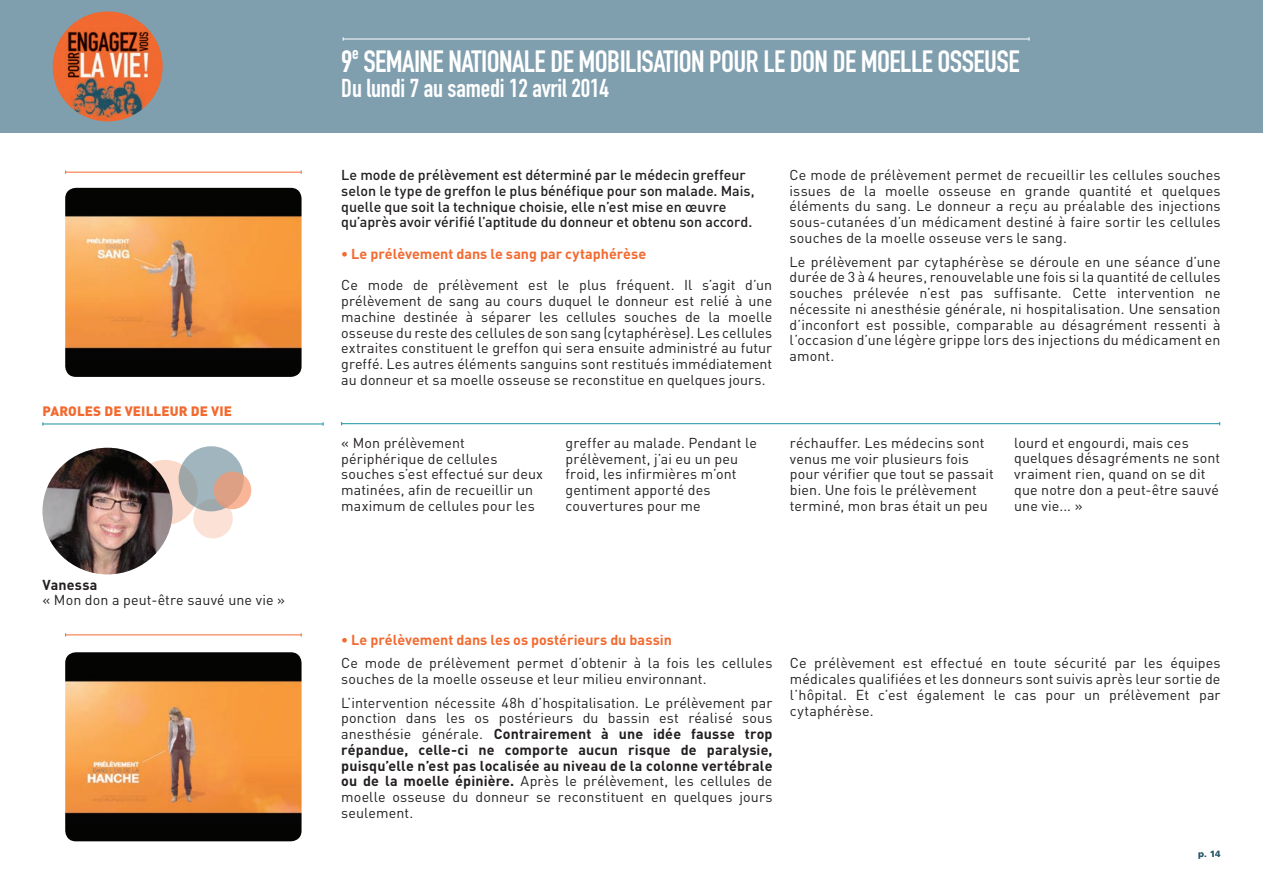
<style>
.page{position:relative;width:1263px;height:893px;background:#fff}
.page>*{position:absolute;margin:0;border:0;box-sizing:border-box;transform-origin:0 0}
.t1{font:30.45px "DIN Engschrift Std";letter-spacing:-.02em;color:#fff}
.t2{font:25.5px "DIN Engschrift Std";letter-spacing:-.005em;color:#fff}
.t3{font:14.25px/15.8px "DINOT";letter-spacing:.01em;color:#231f20}
.t4{font:500 14.25px/15.8px "DINOT";color:#231f20}
.t5{font:700 14.25px "DINOT";color:#f26a30}
.t6{font:700 14.25px "DINOT";color:#231f20}
.t7{font:900 13.5px "DINOT";letter-spacing:.01em;color:#f26a30}
.t8{font:900 9px "Frutiger LT Std";color:#205264}
.s1{font-weight:700}
</style>
<div class="page">
<div style="left:193px;top:499px;width:40px;height:39px;background:#fce1d6;border-radius:50%"></div>
<svg style="left:132px;top:460px;width:66px;height:65px"></svg>
<svg style="left:179px;top:446px;width:65px;height:65px;background:#a0b1b7"></svg>
<svg style="left:214px;top:471px;width:37px;height:38px"></svg>
<hr style="left:43px;top:424px;width:280px;height:1px;background:#1990a6">
<div style="left:0;top:0;width:1263px;height:132px;background:#7f9eae"></div>
<hr style="left:343px;top:39px;width:686px;height:1px;background:#fff">
<img style="left:65px;top:188px;width:237px;height:189px">
<hr style="left:66px;top:172px;width:235px;height:1px;background:#f26a30">
<hr style="left:342px;top:423px;width:878px;height:1px;background:#1990a6">
<img style="left:43px;top:448px;width:130px;height:126px">
<img style="left:65px;top:652px;width:237px;height:189px">
<hr style="left:66px;top:634px;width:235px;height:1px;background:#f26a30">
<img style="left:53px;top:11px;width:110px;height:110px;border-radius:55px">
<p class="t7" style="left:43px;top:402px;width:191px">PAROLES DE VEILLEUR DE VIE</p>
<p class="t6" style="left:43px;top:575px;width:56px">Vanessa</p>
<p class="t3" style="left:43px;top:592px;width:244px">« Mon don a peut-être sauvé une vie »</p>
<h1 class="t1" style="left:341px;top:44px;width:680px">9<sup>E</sup> SEMAINE NATIONALE DE MOBILISATION POUR LE DON DE MOELLE OSSEUSE</h1>
<h2 class="t2" style="left:341px;top:73px;width:269px">DU LUNDI 7 AU SAMEDI 12 AVRIL 2014</h2>
<p class="t4" style="left:341px;top:167px;width:415px">Le mode de prélèvement est déterminé par le médecin greffeur selon le type de greffon le plus bénéfique pour son malade. Mais, quelle que soit la technique choisie, elle n’est mise en œuvre qu’après avoir vérifié l’aptitude du donneur et obtenu son accord.</p>
<p class="t5" style="left:341px;top:244px;width:306px">• Le prélèvement dans le sang par cytaphérèse</p>
<p class="t3" style="left:341px;top:277px;width:433px;text-align:justify">Ce mode de prélèvement est le plus fréquent. Il s’agit d’un prélèvement de sang au cours duquel le donneur est relié à une machine destinée à séparer les cellules souches de la moelle osseuse du reste des cellules de son sang (cytaphérèse). Les cellules extraites constituent le greffon qui sera ensuite administré au futur greffé. Les autres éléments sanguins sont restitués immédiatement au donneur et sa moelle osseuse se reconstitue en quelques jours.</p>
<p class="t3" style="left:789px;top:167px;width:432px;text-align:justify">Ce mode de prélèvement permet de recueillir les cellules souches issues de la moelle osseuse en grande quantité et quelques éléments du sang. Le donneur a reçu au préalable des injections sous-cutanées d’un médicament destiné à faire sortir les cellules souches de la moelle osseuse vers le sang.</p>
<p class="t3" style="left:789px;top:253px;width:432px;text-align:justify">Le prélèvement par cytaphérèse se déroule en une séance d’une durée de 3 à 4 heures, renouvelable une fois si la quantité de cellules souches prélevée n’est pas suffisante. Cette intervention ne nécessite ni anesthésie générale, ni hospitalisation. Une sensation d’inconfort est possible, comparable au désagrément ressenti à l’occasion d’une légère grippe lors des injections du médicament en amont.</p>
<p class="t3" style="left:341px;top:434px;width:203px">« Mon prélèvement périphérique de cellules souches s’est effectué sur deux matinées, afin de recueillir un maximum de cellules pour les</p>
<p class="t3" style="left:566px;top:434px;width:193px">greffer au malade. Pendant le prélèvement, j’ai eu un peu froid, les infirmières m’ont gentiment apporté des couvertures pour me</p>
<p class="t3" style="left:790px;top:434px;width:206px">réchauffer. Les médecins sont venus me voir plusieurs fois pour vérifier que tout se passait bien. Une fois le prélèvement terminé, mon bras était un peu</p>
<p class="t3" style="left:1014px;top:434px;width:207px">lourd et engourdi, mais ces quelques désagréments ne sont vraiment rien, quand on se dit que notre don a peut-être sauvé une vie... »</p>
<p class="t5" style="left:341px;top:630px;width:332px">• Le prélèvement dans les os postérieurs du bassin</p>
<p class="t3" style="left:341px;top:655px;width:433px">Ce mode de prélèvement permet d’obtenir à la fois les cellules souches de la moelle osseuse et leur milieu environnant.</p>
<p class="t3" style="left:341px;top:694px;width:433px;text-align:justify">L’intervention nécessite 48h d’hospitalisation. Le prélèvement par ponction dans les os postérieurs du bassin est réalisé sous anesthésie générale. <span class="s1">Contrairement à une idée fausse trop répandue, celle-ci ne comporte aucun risque de paralysie, puisqu’elle n’est pas localisée au niveau de la colonne vertébrale ou de la moelle épinière.</span> Après le prélèvement, les cellules de moelle osseuse du donneur se reconstituent en quelques jours seulement.</p>
<p class="t3" style="left:790px;top:655px;width:432px;text-align:justify">Ce prélèvement est effectué en toute sécurité par les équipes médicales qualifiées et les donneurs sont suivis après leur sortie de l’hôpital. Et c’est également le cas pour un prélèvement par cytaphérèse.</p>
<p class="t8" style="left:1198px;top:849px;width:24px">p. 14</p>
</div>
